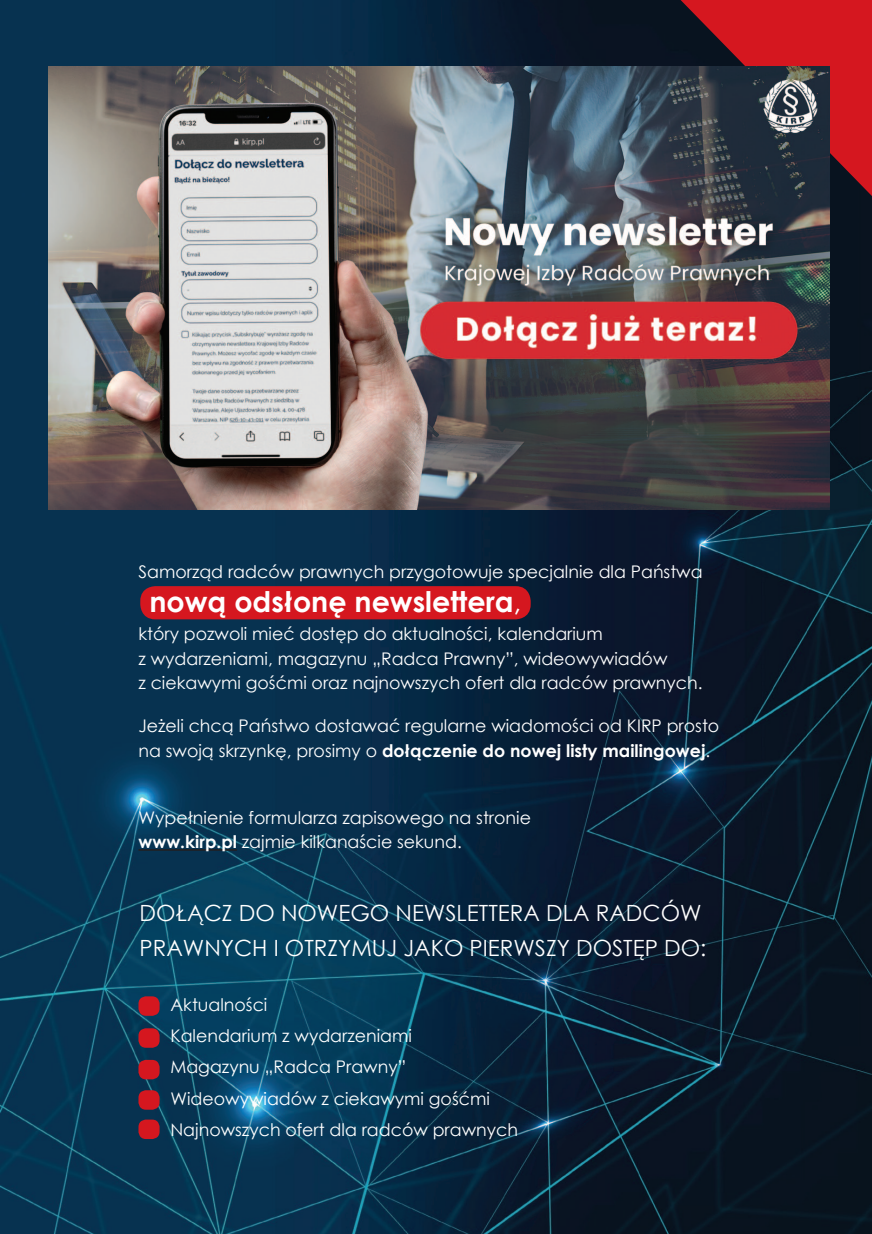
<style>
.page{position:relative;width:872px;height:1234px;background:#fff}
.page>*{position:absolute;margin:0;border:0;box-sizing:border-box;transform-origin:0 0}
.t1{font:700 28.5px "Century Gothic";color:#fff}
.t2{font:22.35px "Century Gothic";color:#fff}
.t3{font:17.4px/24.3px "Century Gothic";color:#fff}
.s1{font-weight:400}
.s2{font-weight:700}
</style>
<div class="page">
<img style="left:0;top:0;width:872px;height:1233px">
<hr style="left:138px;top:849px;width:99px;height:1px;background:#231f20">
<div style="left:140px;top:586px;width:390px;height:33px;background:#d5171f;border-radius:15px"></div>
<div style="left:138px;top:996px;width:22px;height:19px;background:#d5171f;border-radius:7px"></div>
<div style="left:138px;top:1028px;width:22px;height:19px;background:#d5171f;border-radius:7px"></div>
<div style="left:138px;top:1059px;width:22px;height:20px;background:#d5171f;border-radius:7px"></div>
<div style="left:138px;top:1089px;width:22px;height:20px;background:#d5171f;border-radius:7px"></div>
<div style="left:138px;top:1119px;width:22px;height:19px;background:#d5171f;border-radius:7px"></div>
<svg style="left:680px;top:0;width:192px;height:196px;background:#af161f"></svg>
<img style="left:48px;top:67px;width:781px;height:442px">
<p class="t3" style="left:138px;top:559px;width:565px">Samorząd radców prawnych przygotowuje specjalnie dla Państwa</p>
<h1 class="t1" style="left:149px;top:579px;width:373px">nową odsłonę newslettera<span class="s1">,</span></h1>
<p class="t3" style="left:138px;top:621px;width:565px">który pozwoli mieć dostęp do aktualności, kalendarium<br>z wydarzeniami, magazynu „Radca Prawny”, wideowywiadów<br>z ciekawymi gośćmi oraz najnowszych ofert dla radców prawnych.</p>
<p class="t3" style="left:138px;top:713px;width:582px">Jeżeli chcą Państwo dostawać regularne wiadomości od KIRP prosto na swoją skrzynkę, prosimy o <span class="s2">dołączenie do nowej listy mailingowej</span>.</p>
<p class="t3" style="left:138px;top:805px;width:394px">Wypełnienie formularza zapisowego na stronie <span class="s2">www.kirp.pl</span> zajmie kilkanaście sekund.</p>
<p class="t2" style="left:140px;top:897px;width:160px">Dołącz do nowego</p>
<p class="t2" style="left:395px;top:897px;width:14px">newslettera</p>
<p class="t2" style="left:546px;top:897px;width:15px">dla</p>
<p class="t2" style="left:596px;top:897px;width:17px">radc</p>
<p class="t2" style="left:660px;top:897px;width:39px">ów</p>
<p class="t2" style="left:140px;top:932px;width:17px">prawn</p>
<p class="t2" style="left:221px;top:932px;width:78px">ych iotrz</p>
<p class="t2" style="left:338px;top:932px;width:29px">ymuj</p>
<p class="t2" style="left:403px;top:932px;width:16px">jako</p>
<p class="t2" style="left:469px;top:932px;width:14px">pierwsz</p>
<p class="t2" style="left:557px;top:932px;width:34px">y dost</p>
<p class="t2" style="left:633px;top:932px;width:75px">ępdo:</p>
<p class="t3" style="left:170px;top:987px;width:349px;line-height:31.5px">Aktualności<br>Kalendarium z wydarzeniami<br>Magazynu „Radca Prawny”<br>Wideowywiadów z ciekawymi gośćmi<br>Najnowszych ofert dla radców prawnych</p>
</div>
